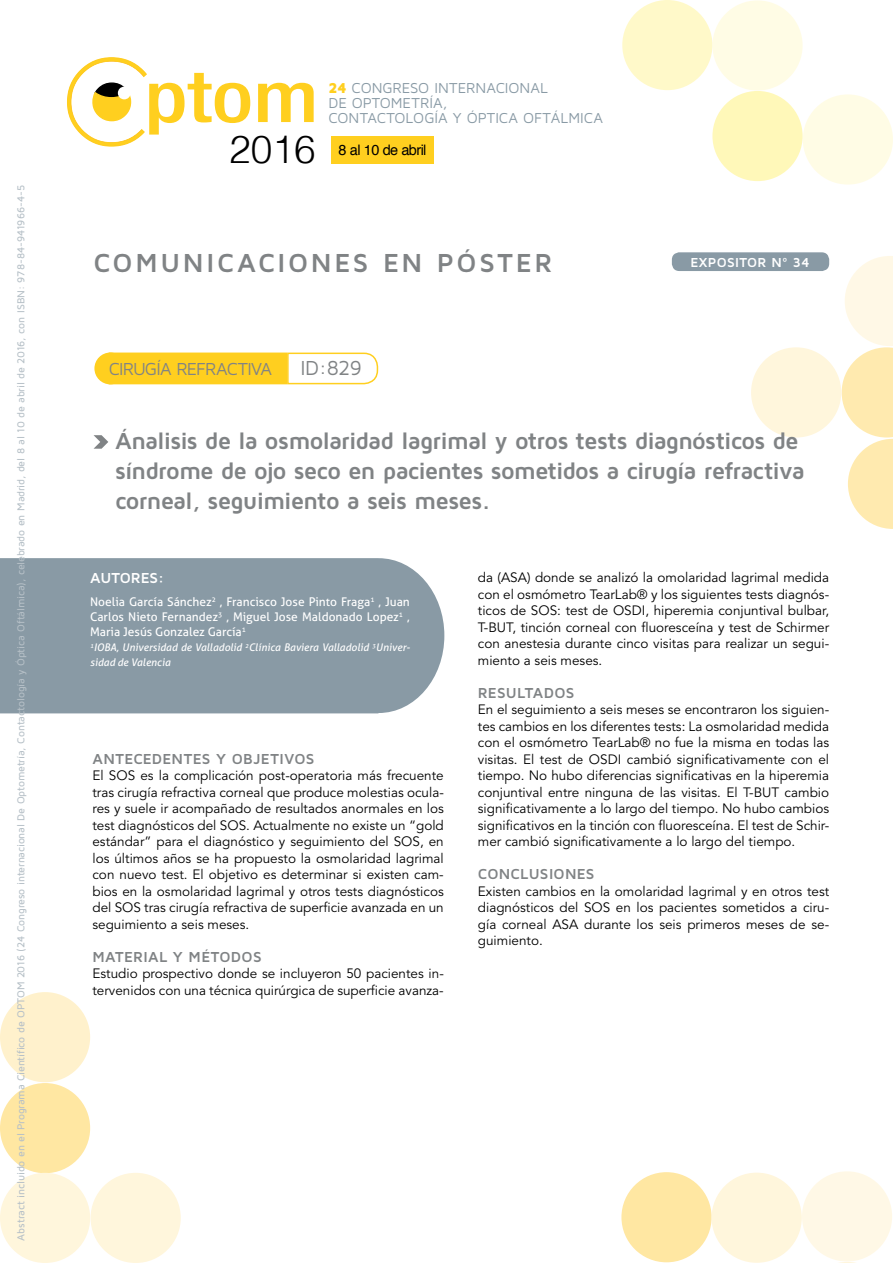
<style>
.page{position:relative;width:893px;height:1263px;background:#fff}
.page>*{position:absolute;margin:0;border:0;box-sizing:border-box;transform-origin:0 0}
.t1{font:300 38.85px "Helvetica";color:#000}
.t2{font:700 27px "Maven Pro";letter-spacing:.095em;color:#808385}
.t3{font:700 24px/30px "Maven Pro";letter-spacing:-.03em;color:#808385}
.t4{font:21px "Maven Pro";color:#808385}
.t5{font:18px "Maven Pro";letter-spacing:-.045em;color:#808385}
.t6{font:700 15px "Maven Pro";letter-spacing:.02em;color:#808385}
.t7{font:700 15px "Maven Pro";letter-spacing:.005em;color:#fff}
.t8{font:14.85px/14.9px "Maven Pro";letter-spacing:-.005em;color:#899aa5}
.t9{font:14.55px "Helvetica";letter-spacing:-.04em;color:#000}
.t10{font:13.5px/16.5px "Avenir LT Std";color:#000;text-align:justify}
.t11{font:700 13.5px "Maven Pro";letter-spacing:.025em;color:#fff}
.t12{font:12px/15px "Aller";color:#fff;text-align:justify}
.t13{font:500 10.5px "Maven Pro";letter-spacing:-.015em;color:#b6c0c7}
.t14{font:italic 10.5px/15px "Aller";color:#fff}
.s1{font-weight:900;color:#ffcf1f}
</style>
<div class="page">
<div style="left:331px;top:136px;width:103px;height:28px;background:#ffcf1f"></div>
<div style="left:803px;top:94px;width:90px;height:91px;background:#fffce5;border-radius:50%"></div>
<div style="left:622px;top:0;width:90px;height:90px;background:#fff9c9;border-radius:50%"></div>
<div style="left:712px;top:91px;width:91px;height:90px;background:#fff8b9;border-radius:50%"></div>
<div style="left:712px;top:0;width:91px;height:91px;background:#fffce5;border-radius:50%"></div>
<svg style="left:258px;top:83px;width:56px;height:39px"></svg>
<svg style="left:67px;top:57px;width:183px;height:90px"></svg>
<div style="left:802px;top:1171px;width:90px;height:90px;background:#fff8e6;border-radius:50%"></div>
<div style="left:621px;top:1172px;width:91px;height:90px;background:#ffe7a2;border-radius:50%"></div>
<div style="left:712px;top:1172px;width:90px;height:91px;background:#fff6dc;border-radius:50%"></div>
<div style="left:0;top:992px;width:90px;height:90px;background:#fff1cc;border-radius:50%"></div>
<div style="left:0;top:1083px;width:90px;height:90px;background:#ffe7a2;border-radius:50%"></div>
<div style="left:0;top:1173px;width:90px;height:90px;background:#fff6dc;border-radius:50%"></div>
<div style="left:91px;top:1173px;width:90px;height:90px;background:#fff6dc;border-radius:50%"></div>
<svg style="left:842px;top:256px;width:51px;height:273px"></svg>
<div style="left:751px;top:347px;width:90px;height:90px;background:#fff6dc;border-radius:50%"></div>
<div style="left:672px;top:252px;width:157px;height:19px;background:#899aa5;border-radius:8px"></div>
<div style="left:94px;top:352px;width:32px;height:32px;background:#ffcf1f;border-radius:50%"></div>
<div style="left:109px;top:353px;width:178px;height:31px;background:#ffcf1f"></div>
<svg style="left:286px;top:352px;width:93px;height:33px"></svg>
<svg style="left:839px;top:1262px;width:17px;height:1px"></svg>
<svg style="left:94px;top:435px;width:14px;height:14px"></svg>
<div style="left:0;top:558px;width:444px;height:155px;background:#899aa5"></div>
<p class="t13" style="left:14px;top:1240px;width:1057px;rotate:-90deg">Abstract incluido en el Programa Científico de OPTOM 2016 (24 Congreso internacional De Optometría, Contactología y Óptica Oftálmica), celebrado en Madrid, del 8 al 10 de abril de 2016, con ISBN: 978-84-941966-4-5</p>
<p class="t8" style="left:328px;top:80px;width:276px"><span class="s1">24</span> CONGRESO INTERNACIONAL<br>DE OPTOMETRÍA,<br>CONTACTOLOGÍA Y ÓPTICA OFTÁLMICA</p>
<h1 class="t1" style="left:229px;top:118px;width:88px">2016</h1>
<p class="t9" style="left:339px;top:138px;width:89px">8 al 10 de abril</p>
<h2 class="t2" style="left:93px;top:245px;width:308px">comunicaciones EN</h2>
<h2 class="t2" style="left:437px;top:245px;width:117px">PÓSTER</h2>
<h3 class="t5" style="left:109px;top:358px;width:165px">CIRUGÍA REFRACTIVA</h3>
<h3 class="t4" style="left:300px;top:355px;width:63px">ID:829</h3>
<p class="t11" style="left:690px;top:254px;width:120px">EXPOSITOR Nº 34</p>
<h3 class="t3" style="left:115px;top:424px;width:691px">Ánalisis de la osmolaridad lagrimal y otros tests diagnósticos de síndrome de ojo seco en pacientes sometidos a cirugía refractiva corneal, seguimiento a seis meses.</h3>
<p class="t7" style="left:90px;top:568px;width:76px">Autores:</p>
<p class="t12" style="left:90px;top:595px;width:321px">Noelia García Sánchez<sup>2</sup> , Francisco Jose Pinto Fraga<sup>1</sup> , Juan Carlos Nieto Fernandez<sup>3</sup> , Miguel Jose Maldonado Lopez<sup>1</sup> , Maria Jesús Gonzalez García<sup>1</sup></p>
<p class="t14" style="left:90px;top:640px;width:321px"><sup>1</sup>IOBA, Universidad de Valladolid <sup>2</sup>Clínica Baviera Valladolid <sup>3</sup>Univer&shy;sidad de Valencia</p>
<p class="t6" style="left:92px;top:749px;width:42px">ANTECE</p>
<p class="t6" style="left:152px;top:749px;width:153px">DENTES Y OBJETIVOS</p>
<p class="t10" style="left:92px;top:767px;width:353px">El SOS es la complicación post-operatoria más frecuente tras cirugía refractiva corneal que produce molestias ocula&shy;res y suele ir acompañado de resultados anormales en los test diagnósticos del SOS. Actualmente no existe un “gold estándar” para el diagnóstico y seguimiento del SOS, en los últimos años se ha propuesto la osmolaridad lagrimal con nuevo test. El objetivo es determinar si existen cam&shy;bios en la osmolaridad lagrimal y otros tests diagnósticos del SOS tras cirugía refractiva de superficie avanzada en un seguimiento a seis meses.</p>
<p class="t6" style="left:92px;top:947px;width:160px">MATERIAL Y MÉTODOS</p>
<p class="t10" style="left:92px;top:965px;width:353px">Estudio prospectivo donde se incluyeron 50 pacientes in&shy;tervenidos con una técnica quirúrgica de superficie avanza-</p>
<p class="t10" style="left:478px;top:569px;width:353px">da (ASA) donde se analizó la omolaridad lagrimal medida con el osmómetro TearLab® y los siguientes tests diagnós&shy;ticos de SOS: test de OSDI, hiperemia conjuntival bulbar, T-BUT, tinción corneal con fluoresceína y test de Schirmer con anestesia durante cinco visitas para realizar un segui&shy;miento a seis meses.</p>
<p class="t6" style="left:478px;top:683px;width:20px">RESU</p>
<p class="t6" style="left:517px;top:683px;width:48px">LTADOS</p>
<p class="t10" style="left:478px;top:701px;width:353px">En el seguimiento a seis meses se encontraron los siguien&shy;tes cambios en los diferentes tests: La osmolaridad medida con el osmómetro TearLab® no fue la misma en todas las visitas. El test de OSDI cambió significativamente con el tiempo. No hubo diferencias significativas en la hiperemia conjuntival entre ninguna de las visitas. El T-BUT cambio significativamente a lo largo del tiempo. No hubo cambios significativos en la tinción con fluoresceína. El test de Schir&shy;mer cambió significativamente a lo largo del tiempo.</p>
<p class="t6" style="left:478px;top:864px;width:12px">CONC</p>
<p class="t6" style="left:520px;top:864px;width:19px">LUSIONE</p>
<p class="t6" style="left:586px;top:864px;width:10px">s</p>
<p class="t10" style="left:478px;top:883px;width:353px">Existen cambios en la omolaridad lagrimal y en otros test diagnósticos del SOS en los pacientes sometidos a ciru&shy;gía corneal ASA durante los seis primeros meses de se&shy;guimiento.</p>
</div>
